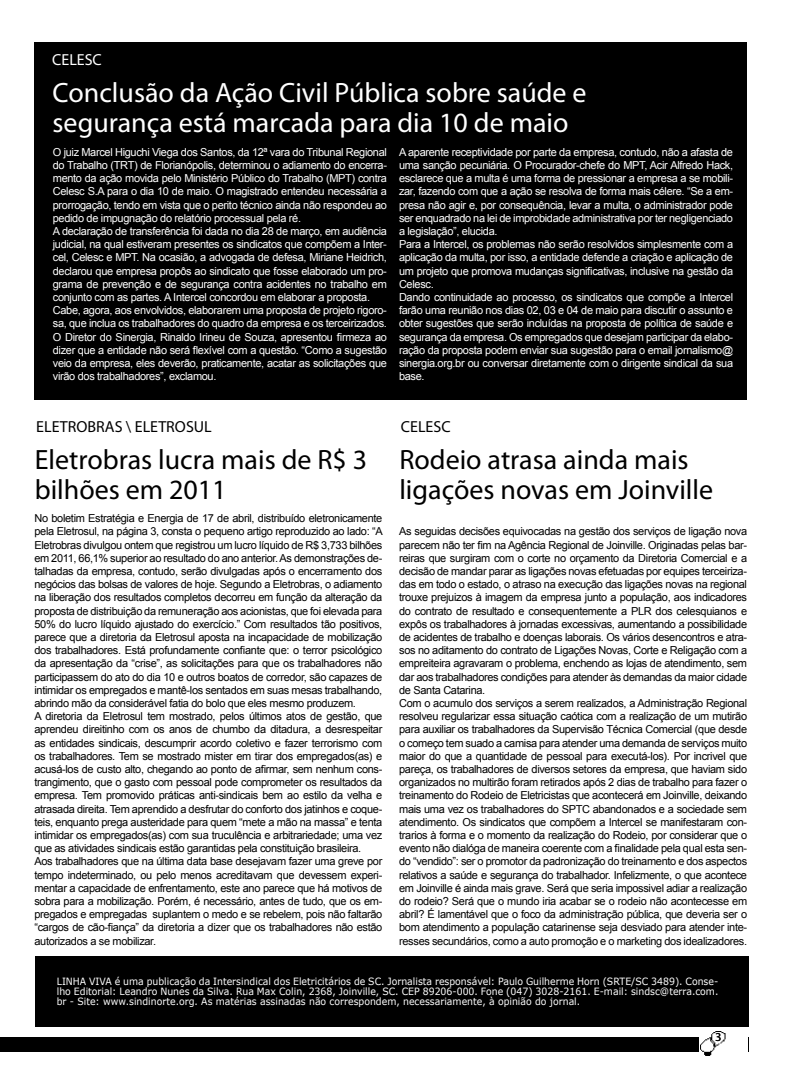
<style>
.page{position:relative;width:791px;height:1080px;background:#fff}
.page>*{position:absolute;margin:0;border:0;box-sizing:border-box;transform-origin:0 0}
.t1{font:28px/30px "Myriad Pro";color:#000}
.t2{font:28px/30px "Myriad Pro";color:#fff}
.t3{font:16px "Myriad Pro";color:#000}
.t4{font:16px "Myriad Pro";color:#fff}
.t5{font:12px "Myriad Pro";color:#000}
.t6{font:11px/13.2px "Arial";letter-spacing:-.03em;color:#000}
.t7{font:11px/13.2px "Arial";letter-spacing:-.03em;color:#fff}
.t8{font:10px/10.1px "Verdana";color:#fff;text-align:justify;scale:.93 1}
</style>
<div class="page">
<div style="left:0;top:1038px;width:748px;height:14px;background:#000"></div>
<img style="left:699px;top:1032px;width:48px;height:24px">
<div style="left:34px;top:43px;width:713px;height:357px;background:#000"></div>
<div style="left:35px;top:956px;width:713px;height:71px;background:#000"></div>
<h2 class="t4" style="left:52px;top:50px;width:51px">CELESC</h2>
<h1 class="t2" style="left:53px;top:77px;width:535px">Conclusão da Ação Civil Pública sobre saúde e segurança está marcada para dia 10 de maio</h1>
<p class="t7" style="left:53px;top:146px;width:336px">O juiz Marcel Higuchi Viega dos Santos, da 12ª vara do Tribunal Regional do Trabalho (TRT) de Florianópolis, determinou o adiamento do encerra&shy;mento da ação movida pelo Ministério Público do Trabalho (MPT) contra Celesc S.A para o dia 10 de maio. O magistrado entendeu necessária a prorrogação, tendo em vista que o perito técnico ainda não respondeu ao pedido de impugnação do relatório processual pela ré.<br>A declaração de transferência foi dada no dia 28 de março, em audiência judicial, na qual estiveram presentes os sindicatos que compõem a Inter&shy;cel, Celesc e MPT. Na ocasião, a advogada de defesa, Miriane Heidrich, declarou que empresa propôs ao sindicato que fosse elaborado um pro&shy;grama de prevenção e de segurança contra acidentes no trabalho em conjunto com as partes. A Intercel concordou em elaborar a proposta.<br>Cabe, agora, aos envolvidos, elaborarem uma proposta de projeto rigoro&shy;sa, que inclua os trabalhadores do quadro da empresa e os terceirizados.<br>O Diretor do Sinergia, Rinaldo Irineu de Souza, apresentou firmeza ao dizer que a entidade não será flexível com a questão. “Como a sugestão veio da empresa, eles deverão, praticamente, acatar as solicitações que virão dos trabalhadores”, exclamou.</p>
<p class="t7" style="left:399px;top:146px;width:336px">A aparente receptividade por parte da empresa, contudo, não a afasta de uma sanção pecuniária. O Procurador-chefe do MPT, Acir Alfredo Hack, esclarece que a multa é uma forma de pressionar a empresa a se mobili&shy;zar, fazendo com que a ação se resolva de forma mais célere. “Se a em&shy;presa não agir e, por consequência, levar a multa, o administrador pode ser enquadrado na lei de improbidade administrativa por ter negligenciado a legislação”, elucida.<br>Para a Intercel, os problemas não serão resolvidos simplesmente com a aplicação da multa, por isso, a entidade defende a criação e aplicação de um projeto que promova mudanças significativas, inclusive na gestão da Celesc.<br>Dando continuidade ao processo, os sindicatos que compõe a Intercel farão uma reunião nos dias 02, 03 e 04 de maio para discutir o assunto e obter sugestões que serão incluídas na proposta de política de saúde e segurança da empresa. Os empregados que desejam participar da elabo&shy;ração da proposta podem enviar sua sugestão para o email jornalismo@ sinergia.org.br ou conversar diretamente com o dirigente sindical da sua base.</p>
<h2 class="t3" style="left:36px;top:417px;width:177px">ELETROBRAS \ ELETROSUL</h2>
<h1 class="t1" style="left:35px;top:444px;width:334px">Eletrobras lucra mais de R$ 3 bilhões em 2011</h1>
<p class="t6" style="left:34px;top:512px;width:350px">No boletim Estratégia e Energia de 17 de abril, distribuído eletronicamente pela Eletrosul, na página 3, consta o pequeno artigo reproduzido ao lado: “A Eletrobras divulgou ontem que registrou um lucro líquido de R$ 3,733 bilhões em 2011, 66,1% superior ao resultado do ano anterior. As demonstrações de&shy;talhadas da empresa, contudo, serão divulgadas após o encerramento dos negócios das bolsas de valores de hoje. Segundo a Eletrobras, o adiamento na liberação dos resultados completos decorreu em função da alteração da proposta de distribuição da remuneração aos acionistas, que foi elevada para 50% do lucro líquido ajustado do exercício.” Com resultados tão positivos, parece que a diretoria da Eletrosul aposta na incapacidade de mobilização dos trabalhadores. Está profundamente confiante que: o terror psicológico da apresentação da “crise”, as solicitações para que os trabalhadores não participassem do ato do dia 10 e outros boatos de corredor, são capazes de intimidar os empregados e mantê-los sentados em suas mesas trabalhando, abrindo mão da considerável fatia do bolo que eles mesmo produzem.<br>A diretoria da Eletrosul tem mostrado, pelos últimos atos de gestão, que aprendeu direitinho com os anos de chumbo da ditadura, a desrespeitar as entidades sindicais, descumprir acordo coletivo e fazer terrorismo com os trabalhadores. Tem se mostrado mister em tirar dos empregados(as) e acusá-los de custo alto, chegando ao ponto de afirmar, sem nenhum cons&shy;trangimento, que o gasto com pessoal pode comprometer os resultados da empresa. Tem promovido práticas anti-sindicais bem ao estilo da velha e atrasada direita. Tem aprendido a desfrutar do conforto dos jatinhos e coque&shy;teis, enquanto prega austeridade para quem “mete a mão na massa” e tenta intimidar os empregados(as) com sua truculência e arbitrariedade; uma vez que as atividades sindicais estão garantidas pela constituição brasileira.<br>Aos trabalhadores que na última data base desejavam fazer uma greve por tempo indeterminado, ou pelo menos acreditavam que devessem experi&shy;mentar a capacidade de enfrentamento, este ano parece que há motivos de sobra para a mobilização. Porém, é necessário, antes de tudo, que os em&shy;pregados e empregadas suplantem o medo e se rebelem, pois não faltarão “cargos de cão-fiança” da diretoria a dizer que os trabalhadores não estão autorizados a se mobilizar.</p>
<h2 class="t3" style="left:401px;top:417px;width:51px">CELESC</h2>
<h1 class="t1" style="left:399px;top:444px;width:315px">Rodeio atrasa ainda mais ligações novas em Joinville</h1>
<p class="t6" style="left:399px;top:525px;width:349px">As seguidas decisões equivocadas na gestão dos serviços de ligação nova parecem não ter fim na Agência Regional de Joinville. Originadas pelas bar&shy;reiras que surgiram com o corte no orçamento da Diretoria Comercial e a decisão de mandar parar as ligações novas efetuadas por equipes terceiriza&shy;das em todo o estado, o atraso na execução das ligações novas na regional trouxe prejuizos à imagem da empresa junto a população, aos indicadores do contrato de resultado e consequentemente a PLR dos celesquianos e expôs os trabalhadores à jornadas excessivas, aumentando a possibilidade de acidentes de trabalho e doenças laborais. Os vários desencontros e atra&shy;sos no aditamento do contrato de Ligações Novas, Corte e Religação com a empreiteira agravaram o problema, enchendo as lojas de atendimento, sem dar aos trabalhadores condições para atender às demandas da maior cidade de Santa Catarina.<br>Com o acumulo dos serviços a serem realizados, a Administração Regional resolveu regularizar essa situação caótica com a realização de um mutirão para auxiliar os trabalhadores da Supervisão Técnica Comercial (que desde o começo tem suado a camisa para atender uma demanda de serviços muito maior do que a quantidade de pessoal para executá-los). Por incrivel que pareça, os trabalhadores de diversos setores da empresa, que haviam sido organizados no multirão foram retirados após 2 dias de trabalho para fazer o treinamento do Rodeio de Eletricistas que acontecerá em Joinville, deixando mais uma vez os trabalhadores do SPTC abandonados e a sociedade sem atendimento. Os sindicatos que compõem a Intercel se manifestaram con&shy;trarios à forma e o momento da realização do Rodeio, por considerar que o evento não dialóga de maneira coerente com a finalidade pela qual esta sen&shy;do “vendido”: ser o promotor da padronização do treinamento e dos aspectos relativos a saúde e segurança do trabalhador. Infelizmente, o que acontece em Joinville é ainda mais grave. Será que seria impossivel adiar a realização do rodeio? Será que o mundo iria acabar se o rodeio não acontecesse em abril? É lamentável que o foco da administração pública, que deveria ser o bom atendimento a população catarinense seja desviado para atender inte&shy;resses secundários, como a auto promoção e o marketing dos idealizadores.</p>
<p class="t8" style="left:57px;top:976px;width:713px">LINHA VIVA é uma publicação da Intersindical dos Eletricitários de SC. Jornalista responsável: Paulo Guilherme Horn (SRTE/SC 3489). Conse&shy;lho Editorial: Leandro Nunes da Silva. Rua Max Colin, 2368, Joinville, SC. CEP 89206-000. Fone (047) 3028-2161. E-mail: sindsc@terra.com. br - Site: www.sindinorte.org. As matérias assinadas não correspondem, necessariamente, à opinião do jornal.</p>
<p class="t5" style="left:715px;top:1030px;width:8px">3</p>
</div>
